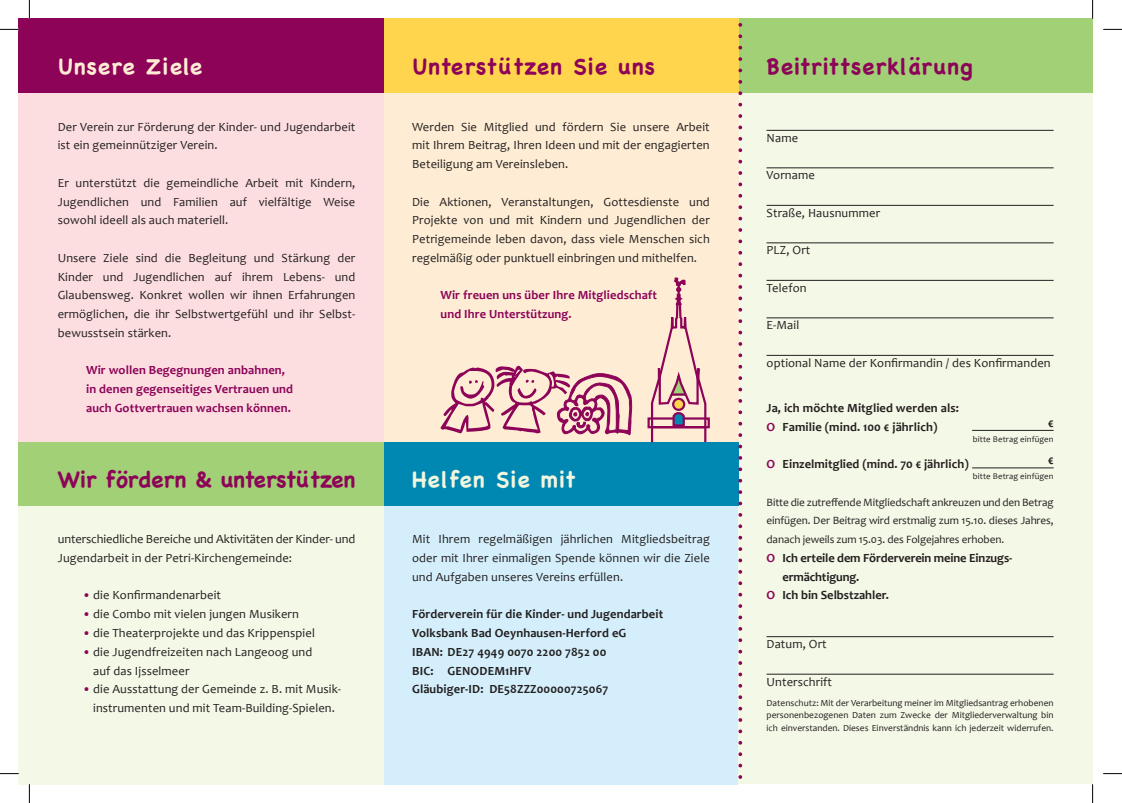
<style>
.page{position:relative;width:1122px;height:803px;background:#fff}
.page>*{position:absolute;margin:0;border:0;box-sizing:border-box;transform-origin:0 0}
.Überschrift{font:700 22.5px "Chalkboard SE";letter-spacing:.04em;color:#8d0358}
.Überschrift-2{font:700 22.5px "Chalkboard SE";letter-spacing:-.01em;color:#8d0358}
.Überschrift-3{font:700 22.5px "Chalkboard SE";letter-spacing:.04em;color:#f1f6df}
.Überschrift-4{font:700 22.5px "Chalkboard SE";letter-spacing:.04em;color:#feedd4}
.Fließtext_Kopie{font:12.5px/18.8px "Candara";letter-spacing:.01em;color:#231f20;text-align:justify}
.Fließtext_Kopie-2{font:700 12.5px "Candara";letter-spacing:.01em;color:#231f20}
.Fließtext_Kopie-3{font:700 12.5px "Candara";letter-spacing:.01em;color:#8d0358}
.Fließtext_Kopie-4{font:700 12.5px/18.8px "Candara";letter-spacing:-.01em;color:#231f20}
.Fließtext_Kopie_2{font:700 12.5px "Candara";color:#231f20}
.Fließtext_Kopie-5{font:11.25px/18.8px "Candara";letter-spacing:-.01em;color:#231f20;text-align:justify}
.t1{font:9.38px/12.5px "Candara";color:#231f20;text-align:justify}
.Fließtext_Kopie-6{font:8.75px "Candara";letter-spacing:.01em;color:#231f20}
.s1{color:#8d0358}
</style>
<div class="page">
<div style="left:738px;top:19px;width:354px;height:765px;background:#f4f8e6"></div>
<div style="left:738px;top:19px;width:354px;height:74px;background:#a1d076"></div>
<hr style="left:766px;top:130px;width:287px;height:1px;background:#231f20">
<hr style="left:766px;top:168px;width:287px;height:1px;background:#231f20">
<hr style="left:766px;top:205px;width:287px;height:1px;background:#231f20">
<hr style="left:766px;top:243px;width:287px;height:1px;background:#231f20">
<hr style="left:766px;top:280px;width:287px;height:1px;background:#231f20">
<hr style="left:766px;top:318px;width:287px;height:1px;background:#231f20">
<hr style="left:766px;top:355px;width:287px;height:1px;background:#231f20">
<hr style="left:766px;top:636px;width:287px;height:1px;background:#231f20">
<hr style="left:766px;top:674px;width:287px;height:1px;background:#231f20">
<hr style="left:972px;top:430px;width:81px;height:1px;background:#231f20">
<hr style="left:972px;top:468px;width:81px;height:1px;background:#231f20">
<div style="left:384px;top:448px;width:354px;height:336px;background:#d4effb"></div>
<div style="left:384px;top:19px;width:354px;height:430px;background:#feedd4"></div>
<div style="left:384px;top:19px;width:354px;height:74px;background:#fed54d"></div>
<svg style="left:440px;top:366px;width:192px;height:70px"></svg>
<div style="left:384px;top:442px;width:354px;height:64px;background:#0087b2"></div>
<div style="left:19px;top:487px;width:365px;height:297px;background:#f4f8e6"></div>
<div style="left:19px;top:19px;width:365px;height:430px;background:#fcdee1"></div>
<div style="left:19px;top:19px;width:365px;height:74px;background:#8d0358"></div>
<div style="left:19px;top:442px;width:365px;height:64px;background:#a1d076"></div>
<svg style="left:738px;top:19px;width:4px;height:760px"></svg>
<div style="left:647px;top:417px;width:63px;height:11px;border:2px solid #8d0358"></div>
<svg style="left:649px;top:277px;width:58px;height:165px"></svg>
<svg style="left:0;top:29px;width:19px;height:1px"></svg>
<svg style="left:1103px;top:29px;width:19px;height:1px"></svg>
<svg style="left:0;top:773px;width:19px;height:1px"></svg>
<svg style="left:1103px;top:773px;width:19px;height:1px"></svg>
<svg style="left:29px;top:0;width:1px;height:19px"></svg>
<svg style="left:29px;top:784px;width:1px;height:19px"></svg>
<svg style="left:1092px;top:0;width:1px;height:19px"></svg>
<svg style="left:1092px;top:784px;width:1px;height:19px"></svg>
<p class="Überschrift-4" style="left:58px;top:53px;width:146px">Unsere Ziele</p>
<p class="Fließtext_Kopie" style="left:58px;top:117px;width:299px">Der Verein zur Förderung der Kinder- und Jugendarbeit ist ein gemeinnütziger Verein.</p>
<p class="Fließtext_Kopie" style="left:58px;top:173px;width:299px">Er unterstützt die gemeindliche Arbeit mit Kindern, Jugendlichen und Familien auf vielfältige Weise sowohl ideell als auch materiell.</p>
<p class="Fließtext_Kopie" style="left:58px;top:248px;width:299px">Unsere Ziele sind die Begleitung und Stärkung der Kinder und Jugendlichen auf ihrem Lebens- und Glaubensweg. Konkret wollen wir ihnen Erfahrungen ermöglichen, die ihr Selbstwertgefühl und ihr Selbst&shy;bewusstsein stärken.</p>
<p class="Fließtext_Kopie-3" style="left:86px;top:363px;width:200px">Wir wollen Begegnungen anbahnen,</p>
<p class="Fließtext_Kopie-3" style="left:86px;top:382px;width:209px">in denen gegenseitiges Vertrauen und</p>
<p class="Fließtext_Kopie-3" style="left:86px;top:400px;width:206px">auch Gottvertrauen wachsen können.</p>
<p class="Überschrift-2" style="left:58px;top:466px;width:299px">Wir fördern &amp; unterstützen</p>
<p class="Fließtext_Kopie" style="left:58px;top:530px;width:299px">unterschiedliche Bereiche und Aktivitäten der Kinder- und</p>
<p class="Fließtext_Kopie" style="left:58px;top:548px;width:236px">Jugendarbeit in der Petri-Kirchengemeinde:</p>
<p class="Fließtext_Kopie" style="left:83px;top:586px;width:140px"><span class="s1">•</span> die Konfirmandenarbeit</p>
<p class="Fließtext_Kopie" style="left:83px;top:605px;width:218px"><span class="s1">•</span> die Combo mit vielen jungen Musikern</p>
<p class="Fließtext_Kopie" style="left:83px;top:623px;width:234px"><span class="s1">•</span> die Theaterprojekte und das Krippenspiel</p>
<p class="Fließtext_Kopie" style="left:83px;top:642px;width:231px"><span class="s1">•</span> die Jugendfreizeiten nach Langeoog und</p>
<p class="Fließtext_Kopie" style="left:93px;top:661px;width:98px">auf das Ijsselmeer</p>
<p class="Fließtext_Kopie" style="left:83px;top:680px;width:260px"><span class="s1">•</span> die Ausstattung der Gemeinde z. B. mit Musik-</p>
<p class="Fließtext_Kopie" style="left:93px;top:698px;width:243px">instrumenten und mit Team-Building-Spielen.</p>
<p class="Überschrift" style="left:412px;top:53px;width:244px">Unterstützen Sie uns</p>
<p class="Fließtext_Kopie" style="left:412px;top:117px;width:299px">Werden Sie Mitglied und fördern Sie unsere Arbeit mit Ihrem Beitrag, Ihren Ideen und mit der engagierten Beteiligung am Vereinsleben.</p>
<p class="Fließtext_Kopie" style="left:412px;top:192px;width:299px">Die Aktionen, Veranstaltungen, Gottesdienste und Projekte von und mit Kindern und Jugendlichen der Petrigemeinde leben davon, dass viele Menschen sich regelmäßig oder punktuell einbringen und mithelfen.</p>
<p class="Fließtext_Kopie-3" style="left:440px;top:288px;width:218px">Wir freuen uns über Ihre Mitgliedschaft</p>
<p class="Fließtext_Kopie-3" style="left:440px;top:307px;width:133px">und Ihre Unterstützung.</p>
<p class="Überschrift-3" style="left:412px;top:466px;width:165px">Helfen Sie mit</p>
<p class="Fließtext_Kopie" style="left:412px;top:530px;width:299px">Mit Ihrem regelmäßigen jährlichen Mitgliedsbeitrag oder mit Ihrer einmaligen Spende können wir die Ziele und Aufgaben unseres Vereins erfüllen.</p>
<p class="Fließtext_Kopie-2" style="left:412px;top:607px;width:253px">Förderverein für die Kinder- und Jugendarbeit</p>
<p class="Fließtext_Kopie-2" style="left:412px;top:625px;width:216px">Volksbank Bad Oeynhausen-Herford eG</p>
<p class="Fließtext_Kopie-2" style="left:412px;top:644px;width:196px">IBAN: DE27 4949 0070 2200 7852 00</p>
<p class="Fließtext_Kopie-2" style="left:412px;top:663px;width:121px">BIC: GENODEM1HFV</p>
<p class="Fließtext_Kopie-2" style="left:412px;top:682px;width:198px">Gläubiger-ID: DE58ZZZ00000725067</p>
<p class="Überschrift" style="left:766px;top:53px;width:208px">Beitrittserklärung</p>
<p class="Fließtext_Kopie" style="left:766px;top:128px;width:33px">Name</p>
<p class="Fließtext_Kopie" style="left:766px;top:166px;width:50px">Vorname</p>
<p class="Fließtext_Kopie" style="left:766px;top:203px;width:115px">Straße, Hausnummer</p>
<p class="Fließtext_Kopie" style="left:766px;top:241px;width:45px">PLZ, Ort</p>
<p class="Fließtext_Kopie" style="left:766px;top:278px;width:42px">Telefon</p>
<p class="Fließtext_Kopie" style="left:766px;top:316px;width:34px">E-Mail</p>
<p class="Fließtext_Kopie" style="left:766px;top:353px;width:286px">optional Name der Konfirmandin / des Konfirmanden</p>
<p class="Fließtext_Kopie-2" style="left:766px;top:400px;width:194px">Ja, ich möchte Mitglied werden als:</p>
<p class="Fließtext_Kopie-2" style="left:766px;top:419px;width:172px"><span class="s1">O</span> Familie (mind. 100 € jährlich)</p>
<p class="Fließtext_Kopie-6" style="left:973px;top:434px;width:82px">bitte Betrag einfügen</p>
<p class="Fließtext_Kopie-2" style="left:766px;top:457px;width:204px"><span class="s1">O</span> Einzelmitglied (mind. 70 € jährlich)</p>
<p class="Fließtext_Kopie-6" style="left:973px;top:471px;width:82px">bitte Betrag einfügen</p>
<p class="Fließtext_Kopie-5" style="left:766px;top:493px;width:288px">Bitte die zutreffende Mitgliedschaft ankreuzen und den Betrag einfügen. Der Beitrag wird erstmalig zum 15.10. dieses Jahres, danach jeweils zum 15.03. des Folgejahres erhoben.</p>
<p class="Fließtext_Kopie-4" style="left:782px;top:548px;width:231px;text-indent:-16px"><span class="s1">O</span> Ich erteile dem Förderverein meine Einzugs&shy;ermächtigung.</p>
<p class="Fließtext_Kopie-2" style="left:766px;top:588px;width:124px"><span class="s1">O</span> Ich bin Selbstzahler.</p>
<p class="Fließtext_Kopie_2" style="left:1048px;top:415px;width:7px">€</p>
<p class="Fließtext_Kopie_2" style="left:1048px;top:453px;width:7px">€</p>
<p class="Fließtext_Kopie" style="left:766px;top:635px;width:62px">Datum, Ort</p>
<p class="Fließtext_Kopie" style="left:766px;top:672px;width:67px">Unterschrift</p>
<p class="t1" style="left:766px;top:696px;width:289px">Datenschutz: Mit der Verarbeitung meiner im Mitgliedsantrag erhobenen personenbezogenen Daten zum Zwecke der Mitgliederverwaltung bin ich einverstanden. Dieses Einverständnis kann ich jederzeit widerrufen.</p>
</div>
